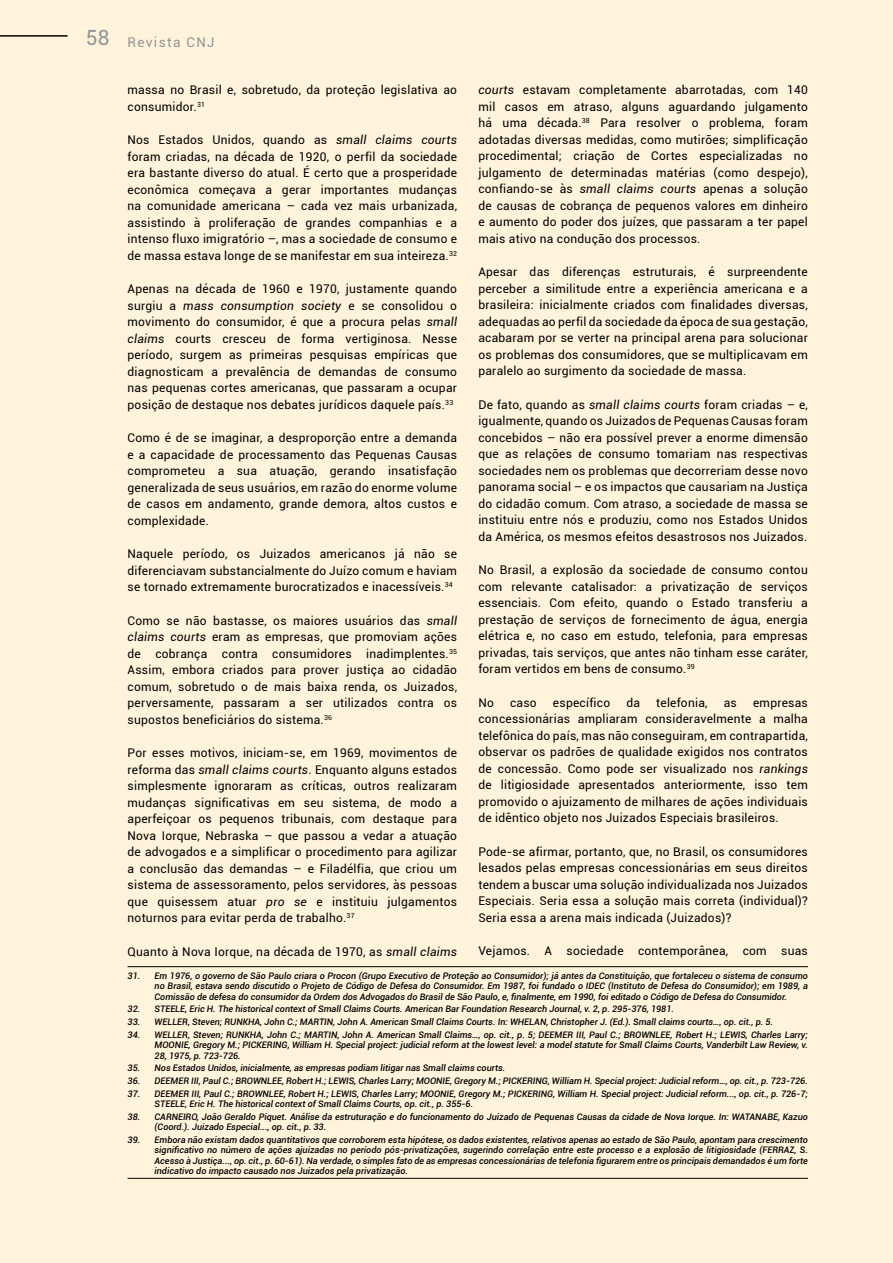
<style>
.page{position:relative;width:893px;height:1263px;background:#fff4db}
.page>*{position:absolute;margin:0;border:0;box-sizing:border-box;transform-origin:0 0}
.t1{font:13.5px "Roboto";letter-spacing:.1em;color:#939598}
.t2{font:12px/16.5px "Roboto";letter-spacing:.02em;color:#000;text-align:justify}
.t3{font:italic 500 9px/10.5px "Roboto";color:#000;text-align:justify}
.s1{font-size:21px}
.s2{font-style:italic}
</style>
<div class="page">
<hr style="left:128px;top:966px;width:680px;height:1px;background:#000">
<hr style="left:128px;top:1178px;width:680px;height:1px;background:#000">
<hr style="left:0;top:35px;width:68px;height:2px;background:#000">
<p class="t1" style="left:86px;top:32px;width:130px"><span class="s1">58</span> Revista CNJ</p>
<p class="t2" style="left:128px;top:81px;width:331px">massa no Brasil e, sobretudo, da proteção legislativa ao consumidor.<sup>31</sup></p>
<p class="t2" style="left:128px;top:131px;width:331px">Nos Estados Unidos, quando as <span class="s2">small claims courts </span>foram criadas, na década de 1920, o perfil da sociedade era bastante diverso do atual. É certo que a prosperidade econômica começava a gerar importantes mudanças na comunidade americana – cada vez mais urbanizada, assistindo à proliferação de grandes companhias e a intenso fluxo imigratório –, mas a sociedade de consumo e de massa estava longe de se manifestar em sua inteireza.<sup>32</sup></p>
<p class="t2" style="left:128px;top:280px;width:331px">Apenas na década de 1960 e 1970, justamente quando surgiu a <span class="s2">mass consumption society</span> e se consolidou o movimento do consumidor, é que a procura pelas <span class="s2">small claims</span> courts cresceu de forma vertiginosa. Nesse período, surgem as primeiras pesquisas empíricas que diagnosticam a prevalência de demandas de consumo nas pequenas cortes americanas, que passaram a ocupar posição de destaque nos debates jurídicos daquele país.<sup>33</sup></p>
<p class="t2" style="left:128px;top:429px;width:331px">Como é de se imaginar, a desproporção entre a demanda e a capacidade de processamento das Pequenas Causas comprometeu a sua atuação, gerando insatisfação generalizada de seus usuários, em razão do enorme volume de casos em andamento, grande demora, altos custos e complexidade.</p>
<p class="t2" style="left:128px;top:545px;width:331px">Naquele período, os Juizados americanos já não se diferenciavam substancialmente do Juízo comum e haviam se tornado extremamente burocratizados e inacessíveis.<sup>34</sup></p>
<p class="t2" style="left:128px;top:612px;width:331px">Como se não bastasse, os maiores usuários das <span class="s2">small claims courts</span> eram as empresas, que promoviam ações de cobrança contra consumidores inadimplentes.<sup>35<br></sup>Assim, embora criados para prover justiça ao cidadão comum, sobretudo o de mais baixa renda, os Juizados, perversamente, passaram a ser utilizados contra os supostos beneficiários do sistema.<sup>36</sup></p>
<p class="t2" style="left:128px;top:744px;width:331px">Por esses motivos, iniciam-se, em 1969, movimentos de reforma das <span class="s2">small claims courts</span>. Enquanto alguns estados simplesmente ignoraram as críticas, outros realizaram mudanças significativas em seu sistema, de modo a aperfeiçoar os pequenos tribunais, com destaque para Nova Iorque, Nebraska – que passou a vedar a atuação de advogados e a simplificar o procedimento para agilizar a conclusão das demandas – e Filadélfia, que criou um sistema de assessoramento, pelos servidores, às pessoas que quisessem atuar <span class="s2">pro se</span> e instituiu julgamentos noturnos para evitar perda de trabalho.<sup>37</sup></p>
<p class="t2" style="left:128px;top:943px;width:331px">Quanto à Nova Iorque, na década de 1970, as <span class="s2">small claims</span></p>
<p class="t3" style="left:155px;top:970px;width:655px;text-indent:-27px">31. Em 1976, o governo de São Paulo criara o Procon (Grupo Executivo de Proteção ao Consumidor); já antes da Constituição, que fortaleceu o sistema de consumo no Brasil, estava sendo discutido o Projeto de Código de Defesa do Consumidor. Em 1987, foi fundado o IDEC (Instituto de Defesa do Consumidor); em 1989, a Comissão de defesa do consumidor da Ordem dos Advogados do Brasil de São Paulo, e, finalmente, em 1990, foi editado o Código de Defesa do Consumidor.</p>
<p class="t3" style="left:128px;top:1004px;width:548px">32. STEELE, Eric H. The historical context of Small Claims Courts. American Bar Foundation Research Journal, v. 2, p. 295-376, 1981.</p>
<p class="t3" style="left:128px;top:1016px;width:647px">33. WELLER, Steven; RUNKHA, John C.; MARTIN, John A. American Small Claims Courts. In: WHELAN, Christopher J. (Ed.). Small claims courts…, op. cit., p. 5.</p>
<p class="t3" style="left:155px;top:1029px;width:655px;text-indent:-27px">34. WELLER, Steven; RUNKHA, John C.; MARTIN, John A. American Small Claims…, op. cit., p. 5; DEEMER III, Paul C.; BROWNLEE, Robert H.; LEWIS, Charles Larry; MOONIE, Gregory M.; PICKERING, William H. Special project: judicial reform at the lowest level: a model statute for Small Claims Courts, Vanderbilt Law Review, v.<br>28, 1975, p. 723-726.</p>
<p class="t3" style="left:128px;top:1062px;width:379px">35. Nos Estados Unidos, inicialmente, as empresas podiam litigar nas Small claims courts.</p>
<p class="t3" style="left:128px;top:1075px;width:682px">36. DEEMER III, Paul C.; BROWNLEE, Robert H.; LEWIS, Charles Larry; MOONIE, Gregory M.; PICKERING, William H. Special project: Judicial reform…, op. cit., p. 723-726.</p>
<p class="t3" style="left:155px;top:1088px;width:655px;text-indent:-27px">37. DEEMER III, Paul C.; BROWNLEE, Robert H.; LEWIS, Charles Larry; MOONIE, Gregory M.; PICKERING, William H. Special project: Judicial reform..., op. cit., p. 726-7;<br>STEELE, Eric H. The historical context of Small Claims Courts, op. cit., p. 355-6.</p>
<p class="t3" style="left:155px;top:1111px;width:655px;text-indent:-27px">38. CARNEIRO, João Geraldo Piquet. Análise da estruturação e do funcionamento do Juizado de Pequenas Causas da cidade de Nova Iorque. In: WATANABE, Kazuo (Coord.). Juizado Especial..., op. cit., p. 33.</p>
<p class="t3" style="left:155px;top:1134px;width:655px;text-indent:-27px">39. Embora não existam dados quantitativos que corroborem esta hipótese, os dados existentes, relativos apenas ao estado de São Paulo, apontam para crescimento significativo no número de ações ajuizadas no período pós-privatizações, sugerindo correlação entre este processo e a explosão de litigiosidade (FERRAZ, S.<br>Acesso à Justiça..., op. cit., p. 60-61). Na verdade, o simples fato de as empresas concessionárias de telefonia figurarem entre os principais demandados é um forte indicativo do impacto causado nos Juizados pela privatização.</p>
<p class="t2" style="left:478px;top:81px;width:331px"><span class="s2">courts</span> estavam completamente abarrotadas, com 140 mil casos em atraso, alguns aguardando julgamento há uma década.<sup>38</sup> Para resolver o problema, foram adotadas diversas medidas, como mutirões; simplificação procedimental; criação de Cortes especializadas no julgamento de determinadas matérias (como despejo), confiando-se às <span class="s2">small claims courts</span> apenas a solução de causas de cobrança de pequenos valores em dinheiro e aumento do poder dos juízes, que passaram a ter papel mais ativo na condução dos processos.</p>
<p class="t2" style="left:478px;top:263px;width:331px">Apesar das diferenças estruturais, é surpreendente perceber a similitude entre a experiência americana e a brasileira: inicialmente criados com finalidades diversas, adequadas ao perfil da sociedade da época de sua gestação, acabaram por se verter na principal arena para solucionar os problemas dos consumidores, que se multiplicavam em paralelo ao surgimento da sociedade de massa.</p>
<p class="t2" style="left:478px;top:396px;width:331px">De fato, quando as <span class="s2">small claims courts</span> foram criadas – e, igualmente, quando os Juizados de Pequenas Causas foram concebidos – não era possível prever a enorme dimensão que as relações de consumo tomariam nas respectivas sociedades nem os problemas que decorreriam desse novo panorama social – e os impactos que causariam na Justiça do cidadão comum. Com atraso, a sociedade de massa se instituiu entre nós e produziu, como nos Estados Unidos da América, os mesmos efeitos desastrosos nos Juizados.</p>
<p class="t2" style="left:478px;top:561px;width:331px">No Brasil, a explosão da sociedade de consumo contou com relevante catalisador: a privatização de serviços essenciais. Com efeito, quando o Estado transferiu a prestação de serviços de fornecimento de água, energia elétrica e, no caso em estudo, telefonia, para empresas privadas, tais serviços, que antes não tinham esse caráter, foram vertidos em bens de consumo.<sup>39</sup></p>
<p class="t2" style="left:478px;top:694px;width:17px">No</p>
<p class="t2" style="left:510px;top:694px;width:28px">caso</p>
<p class="t2" style="left:553px;top:694px;width:59px">específico</p>
<p class="t2" style="left:626px;top:694px;width:15px">da</p>
<p class="t2" style="left:656px;top:694px;width:53px">telefonia,</p>
<p class="t2" style="left:724px;top:694px;width:15px">as</p>
<p class="t2" style="left:478px;top:694px;width:331px;text-indent:275px">empresas concessionárias ampliaram consideravelmente a malha telefônica do país, mas não conseguiram, em contrapartida, observar os padrões de qualidade exigidos nos contratos de concessão. Como pode ser visualizado nos <span class="s2">rankings </span>de litigiosidade apresentados anteriormente, isso tem promovido o ajuizamento de milhares de ações individuais de idêntico objeto nos Juizados Especiais brasileiros.</p>
<p class="t2" style="left:478px;top:843px;width:331px">Pode-se afirmar, portanto, que, no Brasil, os consumidores lesados pelas empresas concessionárias em seus direitos tendem a buscar uma solução individualizada nos Juizados Especiais. Seria essa a solução mais correta (individual)?<br>Seria essa a arena mais indicada (Juizados)?</p>
<p class="t2" style="left:478px;top:942px;width:331px">Vejamos. A sociedade contemporânea, com suas</p>
</div>
